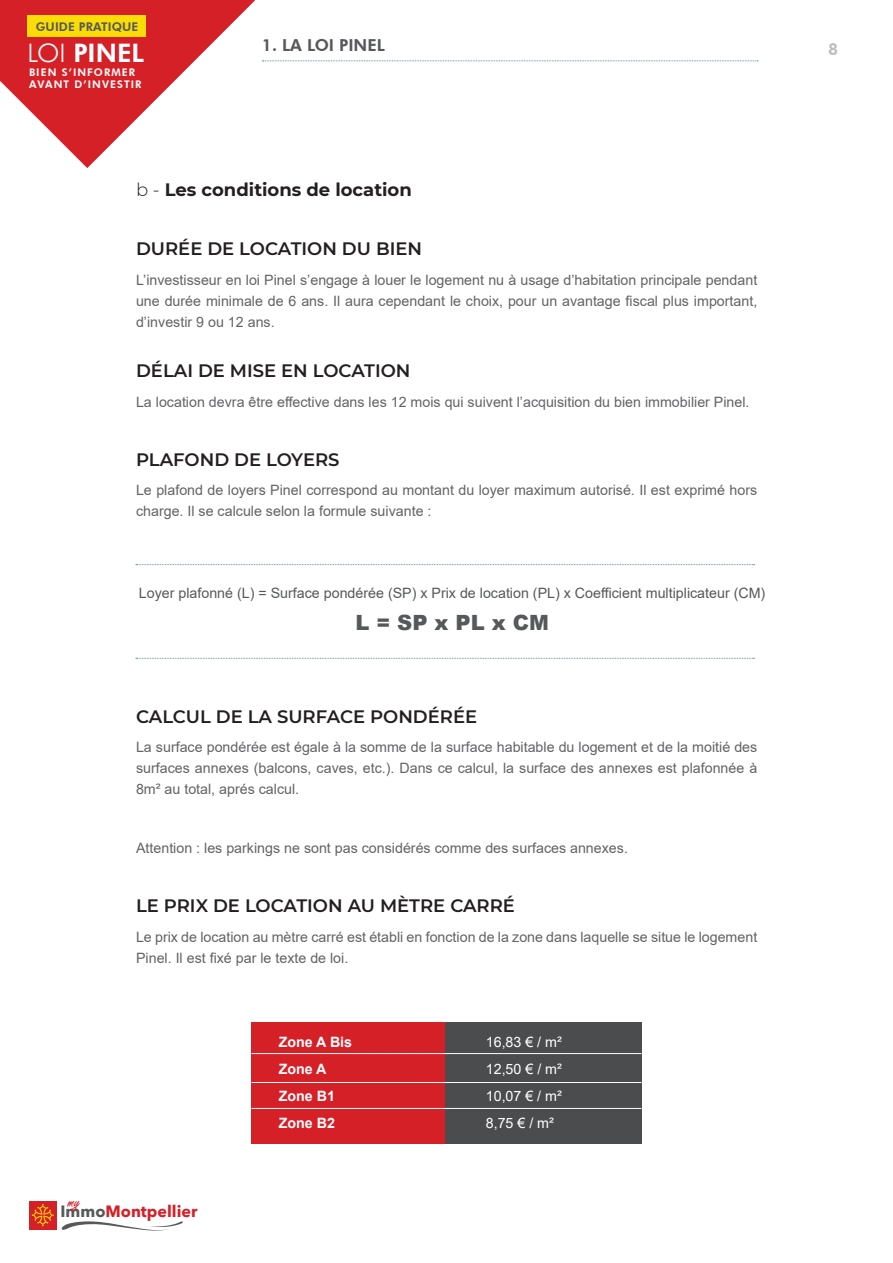
<style>
.page{position:relative;width:893px;height:1263px;background:#fff}
.page>*{position:absolute;margin:0;border:0;box-sizing:border-box;transform-origin:0 0}
.t1{font:800 25.5px "Futura BT";color:#fff}
.t2{font:900 21px "Arial";color:#57585a}
.t3{font:18.6px "Freestyle Script";color:#d52027}
.t4{font:600 18px "Montserrat";color:#231f20}
.t5{font:700 18px "Montserrat";color:#231f20}
.t6{font:800 16.5px "Futura BT";color:#57585a}
.t7{font:800 16.5px "Futura BT";color:#bcbdc0}
.t8{font:700 16.2px "Avenir Next LT Pro";color:#d52027}
.t9{font:14.25px/21px "Arial";color:#636366;text-align:justify}
.t10{font:14.25px "Arial";color:#57585a}
.t11{font:14.25px "Arial";color:#fff}
.t12{font:700 14.25px "Arial";color:#fff}
.t13{font:800 12px "Futura BT";letter-spacing:.01em;color:#57585a}
.t14{font:800 10.5px/12px "Futura BT";letter-spacing:.1em;color:#fff}
.s1{font-weight:300}
.s2{color:#57585a}
</style>
<div class="page">
<svg style="left:0;top:0;width:274px;height:168px;fill:#d52027"></svg>
<div style="left:28px;top:15px;width:118px;height:21px;background:#fadd06"></div>
<svg style="left:61px;top:1221px;width:122px;height:9px"></svg>
<div style="left:29px;top:1201px;width:28px;height:28px;background:#d52027"></div>
<svg style="left:32px;top:1204px;width:22px;height:22px"></svg>
<div style="left:251px;top:1022px;width:391px;height:122px;background:#4b4c4d"></div>
<div style="left:251px;top:1022px;width:194px;height:122px;background:#d52027"></div>
<svg style="left:136px;top:564px;width:619px;height:1px"></svg>
<svg style="left:136px;top:658px;width:619px;height:1px"></svg>
<hr style="left:252px;top:1053px;width:389px;height:1px;background:#fff">
<hr style="left:252px;top:1082px;width:389px;height:1px;background:#fff">
<hr style="left:252px;top:1108px;width:389px;height:1px;background:#fff">
<svg style="left:262px;top:61px;width:496px;height:1px"></svg>
<p class="t13" style="left:36px;top:20px;width:104px">GUIDE PRATIQUE</p>
<h1 class="t1" style="left:28px;top:37px;width:118px"><span class="s1">LOI</span> PINEL</h1>
<p class="t14" style="left:29px;top:66px;width:114px">BIEN S’INFORMER<br>AVANT D’INVESTIR</p>
<p class="t6" style="left:262px;top:35px;width:125px">1. LA LOI PINEL</p>
<p class="t7" style="left:828px;top:39px;width:12px">8</p>
<p class="t5" style="left:136px;top:177px;width:277px"><span class="s1">b -</span> Les conditions de location</p>
<p class="t4" style="left:136px;top:236px;width:287px">DURÉE DE LOCATION DU BIEN</p>
<p class="t9" style="left:136px;top:269px;width:623px">L’investisseur en loi Pinel s’engage à louer le logement nu à usage d’habitation principale pendant une durée minimale de 6 ans. Il aura cependant le choix, pour un avantage fiscal plus important, d’investir 9 ou 12 ans.</p>
<p class="t4" style="left:136px;top:358px;width:276px">DÉLAI DE MISE EN LOCATION</p>
<p class="t9" style="left:136px;top:391px;width:615px">La location devra être effective dans les 12 mois qui suivent l’acquisition du bien immobilier Pinel.</p>
<p class="t4" style="left:136px;top:446px;width:205px">PLAFOND DE LOYERS</p>
<p class="t9" style="left:136px;top:479px;width:623px">Le plafond de loyers Pinel correspond au montant du loyer maximum autorisé. Il est exprimé hors charge. Il se calcule selon la formule suivante :</p>
<p class="t10" style="left:139px;top:584px;width:628px">Loyer plafonné (L) = Surface pondérée (SP) x Prix de location (PL) x Coefficient multiplicateur (CM)</p>
<h2 class="t2" style="left:355px;top:607px;width:195px">L = SP x PL x CM</h2>
<p class="t4" style="left:136px;top:703px;width:343px">CALCUL DE LA SURFACE PONDÉRÉE</p>
<p class="t9" style="left:136px;top:736px;width:623px">La surface pondérée est égale à la somme de la surface habitable du logement et de la moitié des surfaces annexes (balcons, caves, etc.). Dans ce calcul, la surface des annexes est plafonnée à 8m² au total, aprés calcul.</p>
<p class="t9" style="left:136px;top:837px;width:493px">Attention : les parkings ne sont pas considérés comme des surfaces annexes.</p>
<p class="t4" style="left:136px;top:893px;width:380px">LE PRIX DE LOCATION AU MÈTRE CARRÉ</p>
<p class="t9" style="left:136px;top:926px;width:623px">Le prix de location au mètre carré est établi en fonction de la zone dans laquelle se situe le logement<br>Pinel. Il est fixé par le texte de loi.</p>
<h3 class="t3" style="left:68px;top:1192px;width:14px">my</h3>
<p class="t8" style="left:60px;top:1202px;width:138px"><span class="s2">Immo</span>Montpellier</p>
<p class="t12" style="left:279px;top:1031px;width:75px">Zone A Bis</p>
<p class="t11" style="left:486px;top:1032px;width:78px">16,83 € / m²</p>
<p class="t12" style="left:279px;top:1058px;width:49px">Zone A</p>
<p class="t11" style="left:486px;top:1059px;width:78px">12,50 € / m²</p>
<p class="t12" style="left:279px;top:1085px;width:58px">Zone B1</p>
<p class="t11" style="left:486px;top:1086px;width:78px">10,07 € / m²</p>
<p class="t12" style="left:279px;top:1112px;width:58px">Zone B2</p>
<p class="t11" style="left:486px;top:1113px;width:70px">8,75 € / m²</p>
</div>
